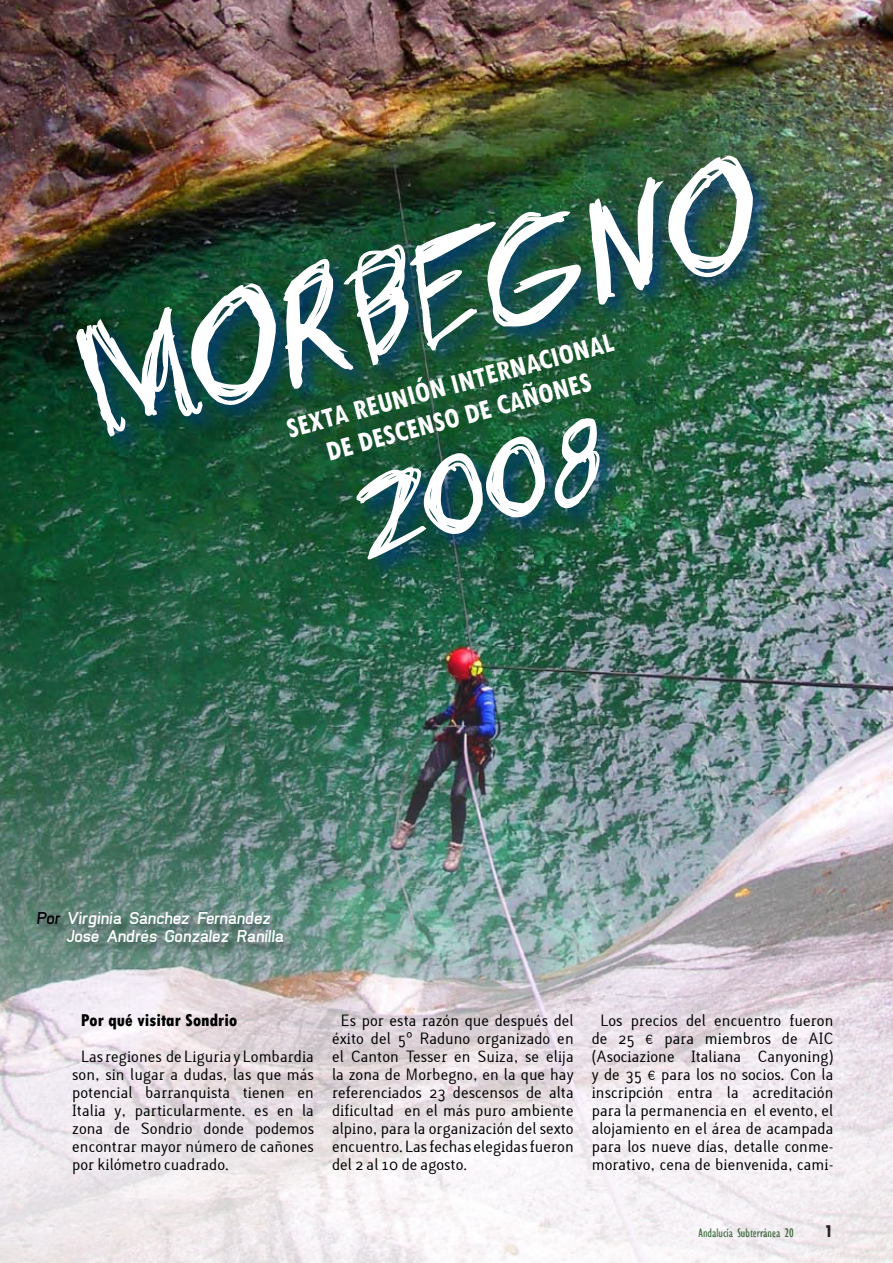
<style>
.page{position:relative;width:893px;height:1263px;background:#fff}
.page>*{position:absolute;margin:0;border:0;box-sizing:border-box;transform-origin:0 0}
.t1{font:700 condensed 29.7px/32.4px "Tw Cen";color:#fff;text-align:center}
.t2{font:800 condensed 18px "Tw Cen";color:#000}
.t3{font:italic 700 15px/18px "New Media";color:#fff}
.t4{font:14.7px/18px "Lacuna";color:#000;text-align:justify}
.t5{font:condensed 12.75px "Gill Sans";color:#1a5619}
.s1{color:#000}
.s2{font-size:12px}
</style>
<div class="page">
<img style="left:0;top:0;width:893px;height:1263px">
<div style="left:70px;top:150px;width:705px;height:308px;background:#003882;opacity:.78"></div>
<img style="left:76px;top:155px;width:678px;height:281px">
<div style="left:351px;top:412px;width:270px;height:169px;background:#003882;opacity:.78"></div>
<img style="left:356px;top:418px;width:244px;height:141px">
<div style="left:36px;top:911px;width:260px;height:45px;background:#000;opacity:.4"></div>
<h1 class="t1" style="left:283px;top:412px;width:339px;rotate:-15deg">SEXTA REUNIÓN INTERNACIONAL<br>DE DESCENSO DE CAÑONES</h1>
<p class="t3" style="left:67px;top:909px;width:219px;text-indent:-30px"><span class="s1">Por</span> Virginia Sánchez Fernández<br>José Andrés González Ranilla</p>
<p class="t2" style="left:81px;top:1010px;width:158px">Por qué visitar Sondrio</p>
<p class="t4" style="left:72px;top:1048px;width:243px;text-indent:8px">Las regiones de Liguria y Lombardia son, sin lugar a dudas, las que más potencial barranquista tienen en Italia y, particularmente. es en la zona de Sondrio donde podemos encontrar mayor número de cañones por kilómetro cuadrado.</p>
<p class="t4" style="left:332px;top:1012px;width:243px;text-indent:8px">Es por esta razón que después del éxito del 5º Raduno organizado en el Canton Tesser en Suiza, se elija la zona de Morbegno, en la que hay referenciados 23 descensos de alta dificultad en el más puro ambiente alpino, para la organización del sexto encuentro. Las fechas elegidas fueron del 2 al 10 de agosto.</p>
<p class="t4" style="left:592px;top:1012px;width:243px;text-align:center">Los precios del encuentro fueron de 25 <span class="s2">¤</span> para miembros de AIC (Asociazione Italiana Canyoning) y de 35 <span class="s2">¤</span> para los no socios. Con la inscripción entra la acreditación para la permanencia en el evento, el alojamiento en el área de acampada para los nueve días, detalle conme&shy;morativo, cena de bienvenida, cami-</p>
<p class="t5" style="left:699px;top:1225px;width:97px">Andalucía Subterránea 20</p>
<p class="t2" style="left:825px;top:1221px;width:10px">1</p>
</div>
